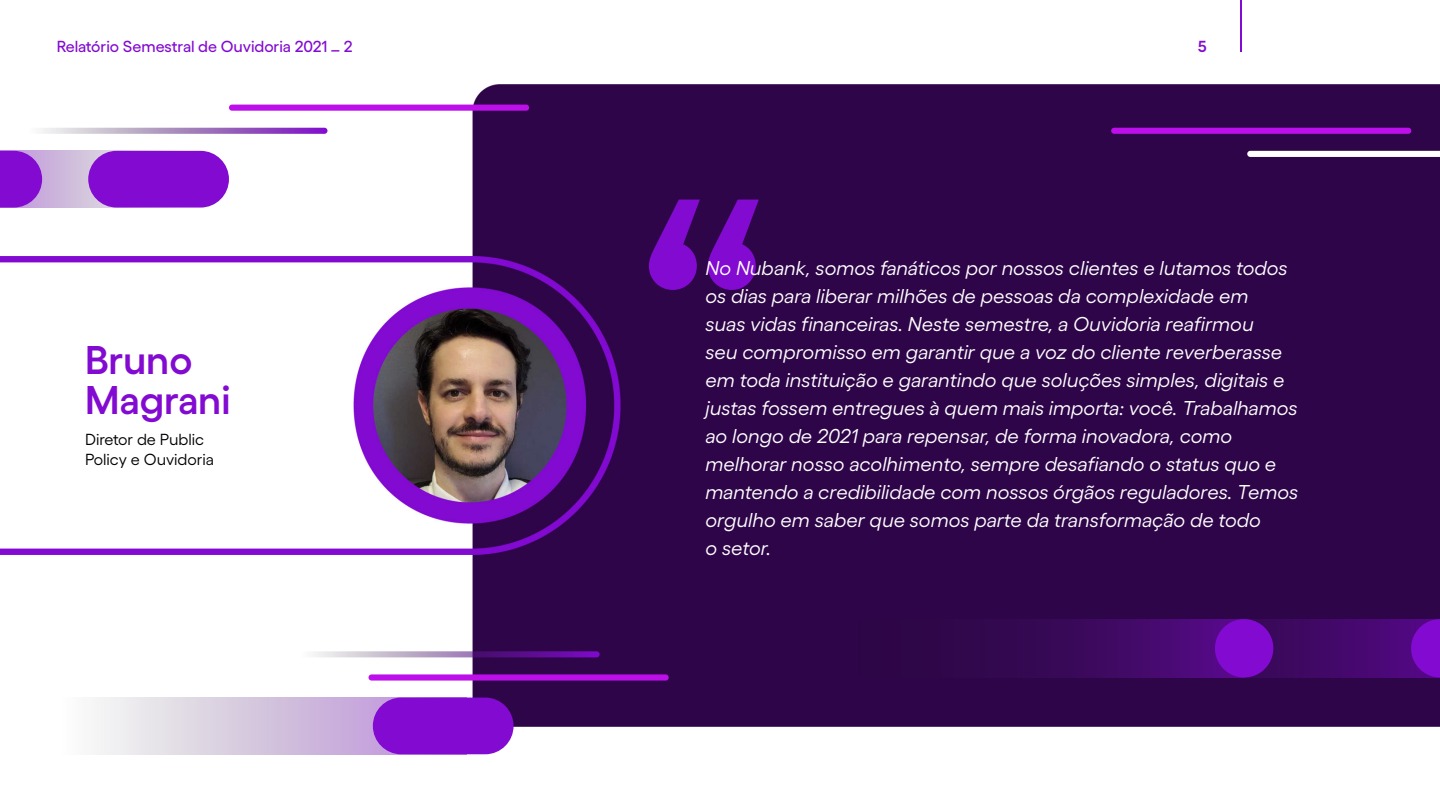
<style>
.page{position:relative;width:1440px;height:811px;background:#fff}
.page>*{position:absolute;margin:0;border:0;box-sizing:border-box;transform-origin:0 0}
.t1{font:600 40px/40px "Gellix";color:#820ad1}
.t2{font:italic 20px/28px "Gellix";color:#fff}
.t3{font:500 16px "Gellix";color:#820ad1}
.t4{font:16px/20px "Gellix";color:#000}
.t5{font:600 16px "Gellix";color:#820ad1}
</style>
<div class="page">
<img style="left:0;top:0;width:1440px;height:755px">
<svg style="left:57px;top:697px;width:339px;height:57px"></svg>
<div style="left:373px;top:697px;width:141px;height:57px;background:#820ad1;border-radius:28px"></div>
<svg style="left:299px;top:651px;width:301px;height:6px;background:#9d73b8"></svg>
<div style="left:369px;top:674px;width:300px;height:6px;background:#bd0fea;border-radius:3px"></div>
<div style="left:229px;top:105px;width:300px;height:6px;background:#bd0fea;border-radius:3px"></div>
<div style="left:1111px;top:128px;width:300px;height:6px;background:#bd0fea;border-radius:3px"></div>
<svg style="left:42px;top:151px;width:69px;height:56px;background:#cfbbdc"></svg>
<svg style="left:0;top:151px;width:42px;height:56px;background:#8b1fd2"></svg>
<div style="left:88px;top:151px;width:141px;height:56px;background:#820ad1;border-radius:28px"></div>
<svg style="left:27px;top:128px;width:301px;height:6px;background:#b28ccb"></svg>
<svg style="left:1247px;top:151px;width:193px;height:6px"></svg>
<svg style="left:1276px;top:619px;width:132px;height:58px;background:#44086c"></svg>
<svg style="left:1408px;top:619px;width:32px;height:58px;background:#7409ba"></svg>
<div style="left:823px;top:619px;width:421px;height:58px;background:linear-gradient(to right,#26053b,#4e0b79)"></div>
<svg style="left:1212px;top:619px;width:64px;height:58px;background:#7109b6"></svg>
<svg style="left:649px;top:200px;width:110px;height:90px;background:#5e0797"></svg>
<hr style="left:1240px;top:0;width:1px;height:51px;background:#820ad1">
<p class="t3" style="left:57px;top:33px;width:298px">Relatório Semestral de Ouvidoria 2021 _ 2</p>
<p class="t5" style="left:1198px;top:33px;width:10px">5</p>
<h1 class="t1" style="left:85px;top:335px;width:147px">Bruno<br>Magrani</h1>
<p class="t4" style="left:85px;top:428px;width:130px">Diretor de Public<br>Policy e Ouvidoria</p>
<p class="t2" style="left:706px;top:252px;width:594px">No Nubank, somos fanáticos por nossos clientes e lutamos todos os dias para liberar milhões de pessoas da complexidade em<br>suas vidas financeiras. Neste semestre, a Ouvidoria reafirmou<br>seu compromisso em garantir que a voz do cliente reverberasse em toda instituição e garantindo que soluções simples, digitais e justas fossem entregues à quem mais importa: você. Trabalhamos ao longo de 2021 para repensar, de forma inovadora, como melhorar nosso acolhimento, sempre desafiando o status quo e mantendo a credibilidade com nossos órgãos reguladores. Temos orgulho em saber que somos parte da transformação de todo<br>o setor.</p>
</div>
